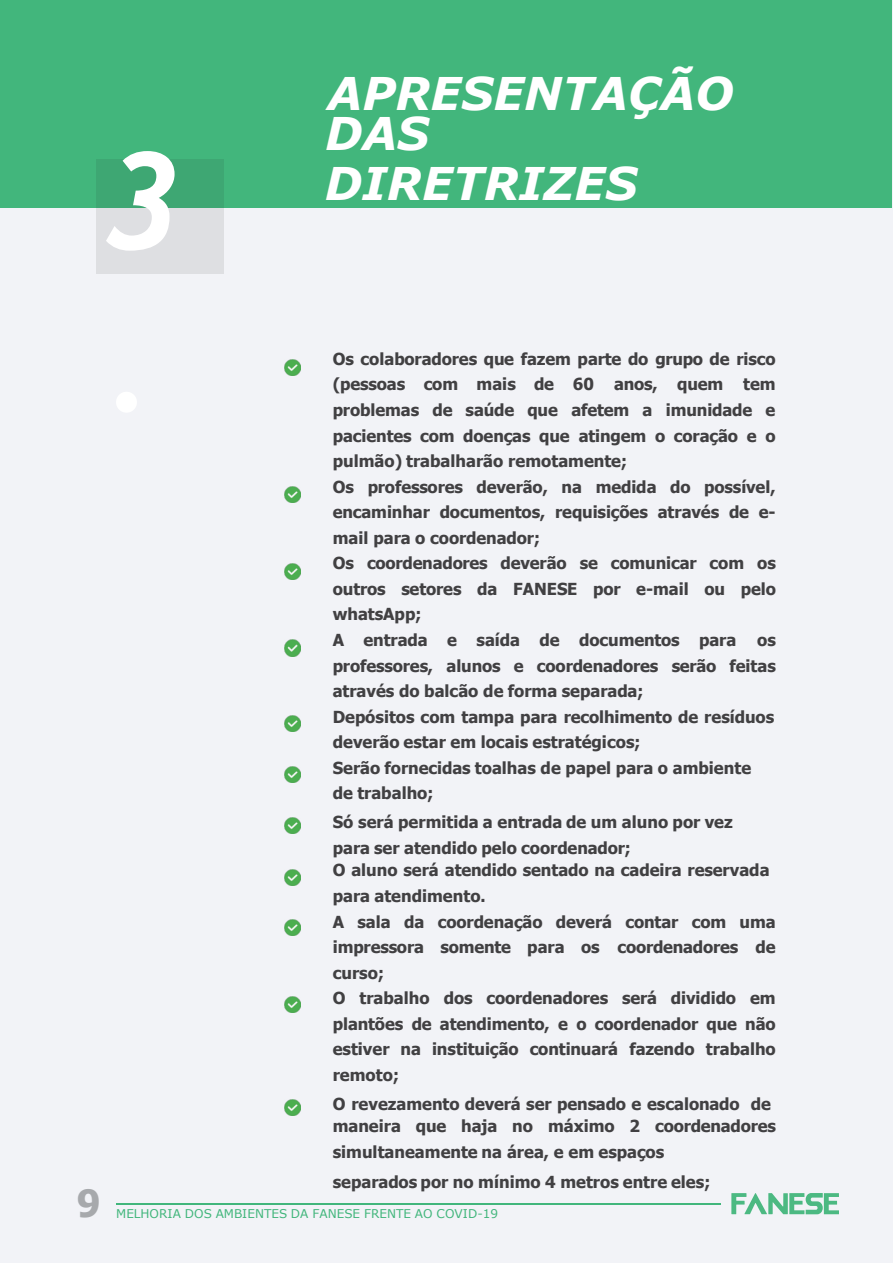
<style>
.page{position:relative;width:893px;height:1263px;background:#fff}
.page>*{position:absolute;margin:0;border:0;box-sizing:border-box;transform-origin:0 0}
.t1{font:italic 700 135px "Trebuchet";color:#fff}
.t2{font:italic 700 45px/39.9px "Verdana";color:#fff}
.t3{font:700 37.5px "Tahoma";color:#a7a9ac}
.t4{font:700 16.5px/25.5px "Tahoma";letter-spacing:-.005em;color:#414042}
.t5{font:12px "Verdana";color:#42b67c}
</style>
<div class="page">
<div style="left:0;top:0;width:892px;height:1263px;background:#f2f3f7"></div>
<hr style="left:116px;top:1203px;width:648px;height:1px;background:#42b67c">
<div style="left:0;top:1px;width:891px;height:207px;background:#42b67c"></div>
<img style="left:284px;top:359px;width:16px;height:16px">
<img style="left:284px;top:487px;width:16px;height:16px">
<img style="left:284px;top:563px;width:16px;height:16px">
<img style="left:284px;top:640px;width:16px;height:16px">
<img style="left:284px;top:715px;width:16px;height:16px">
<img style="left:284px;top:766px;width:16px;height:16px">
<img style="left:284px;top:817px;width:16px;height:16px">
<img style="left:284px;top:869px;width:16px;height:16px">
<img style="left:284px;top:919px;width:16px;height:16px">
<img style="left:284px;top:996px;width:16px;height:16px">
<img style="left:284px;top:1099px;width:16px;height:16px">
<div style="left:96px;top:159px;width:128px;height:114px;background:#221f1f;opacity:.1"></div>
<div style="left:721px;top:1165px;width:136px;height:88px;background:#f2f3f7"></div>
<svg style="left:731px;top:1193px;width:108px;height:21px"></svg>
<p class="t1" style="left:103px;top:116px;width:81px">3</p>
<p class="t2" style="left:325px;top:73px;width:410px">APRESENTAÇÃO<br>DAS</p>
<p class="t2" style="left:325px;top:163px;width:314px">DIRETRIZES</p>
<p class="t4" style="left:333px;top:347px;width:444px">Os colaboradores que fazem parte do grupo de risco (pessoas com mais de 60 anos, quem tem problemas de saúde que afetem a imunidade e pacientes com doenças que atingem o coração e o pulmão) trabalharão remotamente;<br>Os professores deverão, na medida do possível, encaminhar documentos, requisições através de e&shy;mail para o coordenador;</p>
<p class="t3" style="left:77px;top:1177px;width:25px">9</p>
<p class="t4" style="left:333px;top:551px;width:445px">Os coordenadores deverão se comunicar com os outros setores da FANESE por e-mail ou pelo whatsApp;<br>A entrada e saída de documentos para</p>
<p class="t4" style="left:333px;top:628px;width:445px;text-indent:424px">os professores, alunos e coordenadores serão feitas através do balcão de forma separada;<br>Depósitos com tampa para recolhimento de resíduos deverão estar em locais estratégicos;<br>Serão fornecidas toalhas de papel para o ambiente<br>de trabalho;</p>
<p class="t4" style="left:333px;top:810px;width:402px">Só será permitida a entrada de um aluno por vez para ser atendido pelo coordenador;</p>
<p class="t4" style="left:333px;top:858px;width:445px">O aluno será atendido sentado na cadeira reservada para atendimento.<br>A sala da coordenação deverá contar com uma impressora somente para os coordenadores de curso;<br>O trabalho dos coordenadores será dividido em plantões de atendimento, e o coordenador que não estiver na instituição continuará fazendo trabalho remoto;</p>
<p class="t4" style="left:333px;top:1093px;width:445px;line-height:22.5px">O revezamento deverá ser pensado e escalonado de maneira que haja no máximo 2 coordenadores</p>
<p class="t4" style="left:333px;top:1137px;width:379px;line-height:30.3px">simultaneamente na área, e em espaços separados por no mínimo 4 metros entre eles;</p>
<p class="t5" style="left:116px;top:1205px;width:383px">MELHORIA DOS AMBIENTES DA FANESE FRENTE AO COVID-19</p>
</div>
